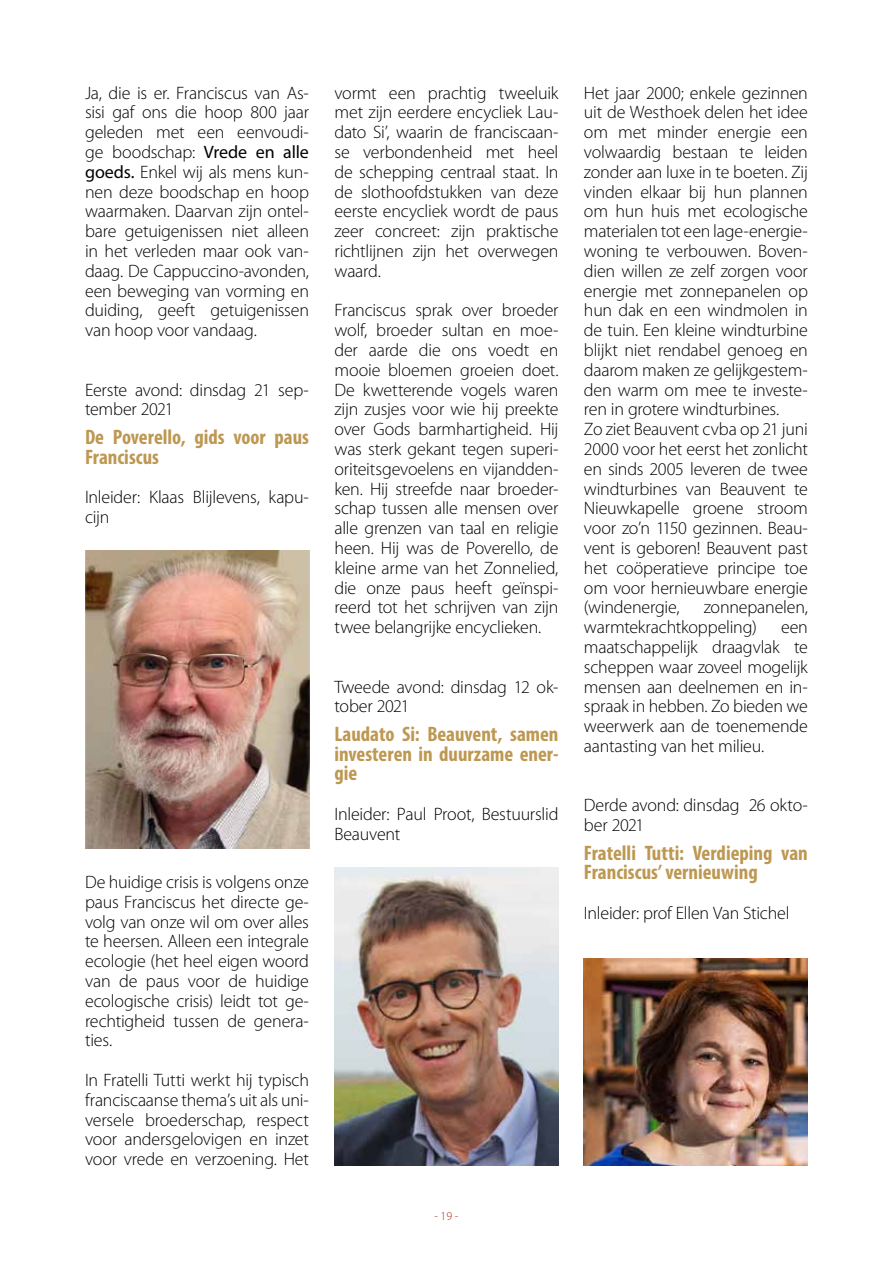
<style>
.page{position:relative;width:893px;height:1263px;background:#fff}
.page>*{position:absolute;margin:0;border:0;box-sizing:border-box;transform-origin:0 0}
.t1{font:700 condensed 21px/19.8px "Myriad Pro";color:#bd9852}
.t2{font:300 18px/19.8px "Myriad Pro";letter-spacing:-.015em;color:#000}
.t3{font:300 12px "Myriad Pro";color:#ad2f1b}
.s1{font-weight:400}
</style>
<div class="page">
<img style="left:85px;top:551px;width:224px;height:297px">
<img style="left:334px;top:868px;width:224px;height:297px">
<img style="left:584px;top:958px;width:224px;height:207px">
<p class="t2" style="left:85px;top:83px;width:225px;text-align:justify">Ja, die is er. Franciscus van As&shy;sisi gaf ons die hoop 800 jaar geleden met een eenvoudi&shy;ge boodschap: <span class="s1">Vrede en alle goeds.</span> Enkel wij als mens kun&shy;nen deze boodschap en hoop waarmaken. Daarvan zijn ontel&shy;bare getuigenissen niet alleen in het verleden maar ook van&shy;daag. De Cappuccino-avonden, een beweging van vorming en duiding, geeft getuigenissen van hoop voor vandaag.</p>
<p class="t2" style="left:85px;top:380px;width:225px">Eerste avond: dinsdag 21 sep&shy;tember 2021</p>
<p class="t1" style="left:85px;top:426px;width:225px">De Poverello, gids voor paus<br>Franciscus</p>
<p class="t2" style="left:85px;top:487px;width:225px">Inleider: Klaas Blijlevens, kapu&shy;cijn</p>
<p class="t2" style="left:85px;top:872px;width:225px;text-align:justify">De huidige crisis is volgens onze paus Franciscus het directe ge&shy;volg van onze wil om over alles te heersen. Alleen een integrale ecologie (het heel eigen woord van de paus voor de huidige ecologische crisis) leidt tot ge&shy;rechtigheid tussen de genera&shy;ties.</p>
<p class="t2" style="left:85px;top:1070px;width:225px;text-align:justify">In Fratelli Tutti werkt hij typisch franciscaanse thema’s uit als uni&shy;versele broederschap, respect voor andersgelovigen en inzet voor vrede en verzoening. Het</p>
<p class="t2" style="left:334px;top:83px;width:225px;text-align:justify">vormt een prachtig tweeluik met zijn eerdere encycliek Lau&shy;dato Si’, waarin de franciscaan&shy;se verbondenheid met heel de schepping centraal staat. In de slothoofdstukken van deze eerste encycliek wordt de paus zeer concreet: zijn praktische richtlijnen zijn het overwegen waard.</p>
<p class="t2" style="left:334px;top:301px;width:225px;text-align:justify">Franciscus sprak over broeder wolf, broeder sultan en moe&shy;der aarde die ons voedt en mooie bloemen groeien doet.<br>De kwetterende vogels waren zijn zusjes voor wie hij preekte over Gods barmhartigheid. Hij was sterk gekant tegen superi&shy;oriteitsgevoelens en vijandden&shy;ken. Hij streefde naar broeder&shy;schap tussen alle mensen over alle grenzen van taal en religie heen. Hij was de Poverello, de kleine arme van het Zonnelied, die onze paus heeft geïnspi&shy;reerd tot het schrijven van zijn twee belangrijke encyclieken.</p>
<p class="t2" style="left:334px;top:677px;width:225px">Tweede avond: dinsdag 12 ok&shy;tober 2021</p>
<p class="t1" style="left:334px;top:723px;width:225px;text-align:justify">Laudato Si: Beauvent, samen investeren in duurzame ener&shy;gie</p>
<p class="t2" style="left:334px;top:804px;width:225px">Inleider: Paul Proot, Bestuurslid<br>Beauvent</p>
<p class="t3" style="left:434px;top:1210px;width:26px">- 19 -</p>
<p class="t2" style="left:584px;top:83px;width:225px">Het jaar 2000; enkele gezinnen uit de Westhoek delen het idee om met minder energie een volwaardig bestaan te leiden zonder aan luxe in te boeten. Zij vinden elkaar bij hun plannen om hun huis met ecologische materialen tot een lage-energie&shy;woning te verbouwen. Boven&shy;dien willen ze zelf zorgen voor energie met zonnepanelen op hun dak en een windmolen in de tuin. Een kleine windturbine blijkt niet rendabel genoeg en daarom maken ze gelijkgestem&shy;den warm om mee te investe&shy;ren in grotere windturbines.<br>Zo ziet Beauvent cvba op 21 juni<br>2000 voor het eerst het zonlicht en sinds 2005 leveren de twee windturbines van Beauvent te<br>Nieuwkapelle groene stroom voor zo’n 1150 gezinnen. Beau&shy;vent is geboren! Beauvent past het coöperatieve principe toe om voor hernieuwbare energie (windenergie,</p>
<p class="t2" style="left:584px;top:598px;width:225px;text-indent:120px">zonnepanelen, warmtekrachtkoppeling)</p>
<p class="t2" style="left:584px;top:618px;width:225px;text-align:justify;text-indent:197px">een maatschappelijk draagvlak te scheppen waar zoveel mogelijk mensen aan deelnemen en in&shy;spraak in hebben. Zo bieden we weerwerk aan de toenemende aantasting van het milieu.</p>
<p class="t2" style="left:584px;top:796px;width:225px">Derde avond: dinsdag 26 okto&shy;ber 2021</p>
<p class="t1" style="left:584px;top:842px;width:225px">Fratelli Tutti: Verdieping van<br>Franciscus’ vernieuwing</p>
<p class="t2" style="left:584px;top:903px;width:207px">Inleider: prof Ellen Van Stichel</p>
</div>
